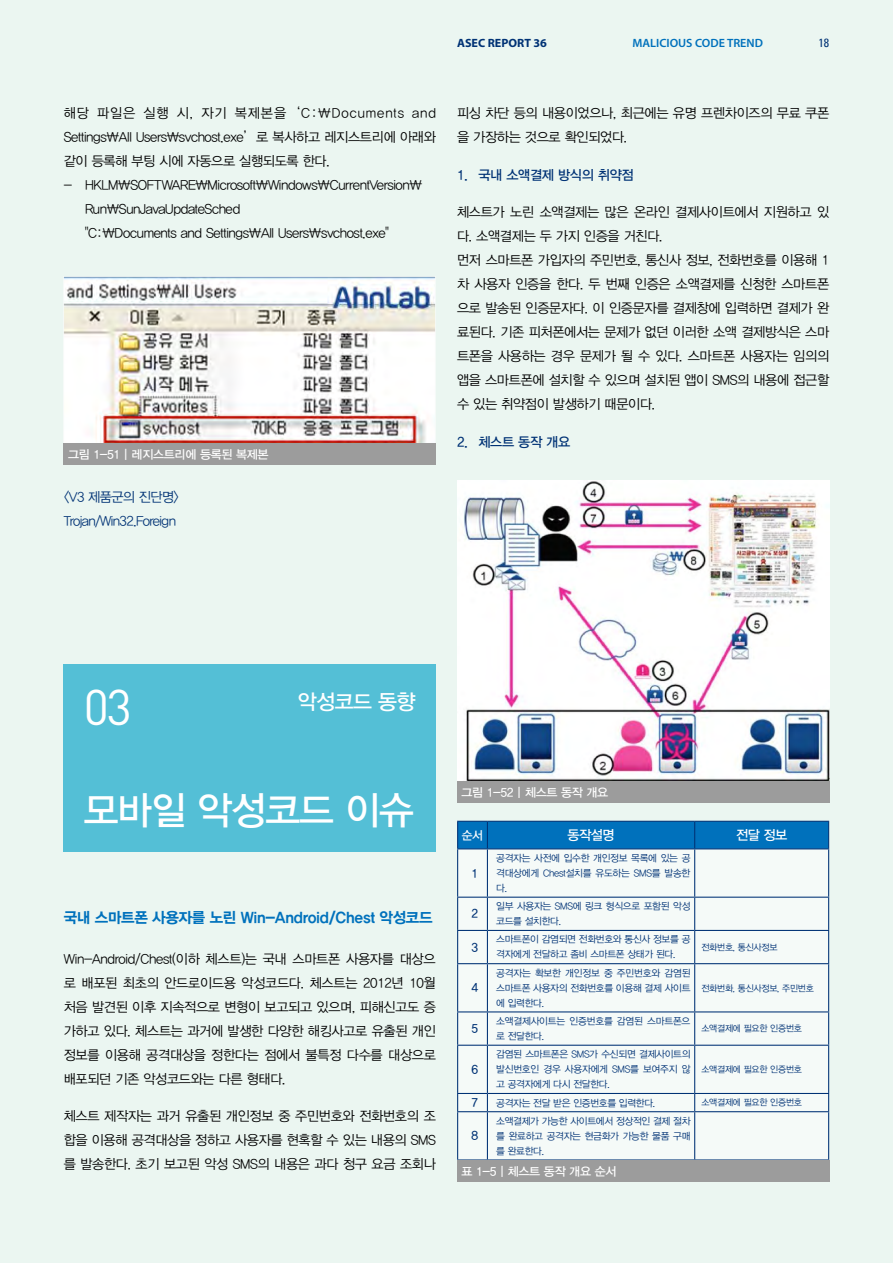
<style>
.page{position:relative;width:893px;height:1263px;background:#ebf6f1}
.page>*{position:absolute;margin:0;border:0;box-sizing:border-box;transform-origin:0 0}
.t1{font:49.5px "DIN Pro";color:#fff}
.t2{font:39px "YDIYGO330";letter-spacing:-.025em;color:#fff}
.t3{font:21px "YDIYGO330";letter-spacing:-.025em;color:#fff}
.t4{font:15px "YDIYGO350";letter-spacing:-.025em;color:#0071bc}
.t5{font:13.5px/24px "YDIYGO320";letter-spacing:-.025em;color:#000}
.t6{font:13.5px/24px "YDIYGO320";letter-spacing:-.04em;color:#003275}
.t7{font:13.5px "YDIYGO330";letter-spacing:-.025em;color:#003275}
.t8{font:13.5px "YDIYGO330";letter-spacing:-.04em;color:#fff}
.t9{font:12px "YDIYGO330";letter-spacing:-.025em;color:#fff}
.t10{font:600 12px "Myriad Pro";color:#0071bc}
.t11{font:700 12px "Myriad Pro";color:#003275}
.t12{font:12px "YDIYGO330";color:#003275}
.t13{font:condensed 12px "Univers";color:#003275}
.t14{font:9.75px/15px "YDIYGO320";letter-spacing:-.03em;color:#003275;text-align:justify}
.t15{font:9px "YDIYGO320";letter-spacing:-.025em;color:#003275}
</style>
<div class="page">
<img style="left:64px;top:276px;width:372px;height:167px">
<div style="left:64px;top:443px;width:372px;height:22px;background:#9c9c9c"></div>
<img style="left:457px;top:480px;width:372px;height:301px">
<div style="left:457px;top:781px;width:372px;height:21px;background:#9c9c9c"></div>
<div style="left:64px;top:664px;width:372px;height:188px;background:#54bfd6"></div>
<div style="left:458px;top:849px;width:370px;height:310px;background:#f5faf8"></div>
<div style="left:457px;top:821px;width:372px;height:27px;background:#0071bc"></div>
<hr style="left:457px;top:848px;width:30px;height:1px;background:#003275">
<hr style="left:457px;top:849px;width:1px;height:48px;background:#003275">
<hr style="left:487px;top:848px;width:208px;height:1px;background:#003275">
<hr style="left:487px;top:849px;width:1px;height:48px;background:#003275">
<hr style="left:695px;top:848px;width:134px;height:1px;background:#003275">
<hr style="left:694px;top:849px;width:1px;height:48px;background:#003275">
<hr style="left:828px;top:849px;width:1px;height:48px;background:#003275">
<hr style="left:457px;top:897px;width:30px;height:1px;background:#003275">
<hr style="left:457px;top:898px;width:1px;height:32px;background:#003275">
<hr style="left:487px;top:897px;width:208px;height:1px;background:#003275">
<hr style="left:487px;top:898px;width:1px;height:32px;background:#003275">
<hr style="left:695px;top:897px;width:134px;height:1px;background:#003275">
<hr style="left:694px;top:898px;width:1px;height:32px;background:#003275">
<hr style="left:828px;top:898px;width:1px;height:32px;background:#003275">
<hr style="left:457px;top:930px;width:30px;height:1px;background:#003275">
<hr style="left:457px;top:931px;width:1px;height:32px;background:#003275">
<hr style="left:487px;top:930px;width:208px;height:1px;background:#003275">
<hr style="left:487px;top:931px;width:1px;height:32px;background:#003275">
<hr style="left:695px;top:930px;width:134px;height:1px;background:#003275">
<hr style="left:694px;top:931px;width:1px;height:32px;background:#003275">
<hr style="left:828px;top:931px;width:1px;height:32px;background:#003275">
<hr style="left:457px;top:963px;width:30px;height:1px;background:#003275">
<hr style="left:457px;top:964px;width:1px;height:47px;background:#003275">
<hr style="left:487px;top:963px;width:208px;height:1px;background:#003275">
<hr style="left:487px;top:964px;width:1px;height:47px;background:#003275">
<hr style="left:695px;top:963px;width:134px;height:1px;background:#003275">
<hr style="left:694px;top:964px;width:1px;height:47px;background:#003275">
<hr style="left:828px;top:964px;width:1px;height:47px;background:#003275">
<hr style="left:457px;top:1011px;width:30px;height:1px;background:#003275">
<hr style="left:457px;top:1012px;width:1px;height:33px;background:#003275">
<hr style="left:487px;top:1011px;width:208px;height:1px;background:#003275">
<hr style="left:487px;top:1012px;width:1px;height:33px;background:#003275">
<hr style="left:695px;top:1011px;width:134px;height:1px;background:#003275">
<hr style="left:694px;top:1012px;width:1px;height:33px;background:#003275">
<hr style="left:828px;top:1012px;width:1px;height:33px;background:#003275">
<hr style="left:457px;top:1045px;width:30px;height:1px;background:#003275">
<hr style="left:457px;top:1046px;width:1px;height:47px;background:#003275">
<hr style="left:487px;top:1045px;width:208px;height:1px;background:#003275">
<hr style="left:487px;top:1046px;width:1px;height:47px;background:#003275">
<hr style="left:695px;top:1045px;width:134px;height:1px;background:#003275">
<hr style="left:694px;top:1046px;width:1px;height:47px;background:#003275">
<hr style="left:828px;top:1046px;width:1px;height:47px;background:#003275">
<hr style="left:457px;top:1093px;width:30px;height:1px;background:#003275">
<svg style="left:457px;top:1094px;width:1px;height:17px"></svg>
<hr style="left:487px;top:1093px;width:208px;height:1px;background:#003275">
<svg style="left:487px;top:1094px;width:1px;height:17px"></svg>
<hr style="left:695px;top:1093px;width:134px;height:1px;background:#003275">
<svg style="left:694px;top:1094px;width:1px;height:17px"></svg>
<svg style="left:828px;top:1094px;width:1px;height:17px"></svg>
<hr style="left:457px;top:1111px;width:30px;height:1px;background:#003275">
<hr style="left:457px;top:1112px;width:1px;height:47px;background:#003275">
<hr style="left:487px;top:1111px;width:208px;height:1px;background:#003275">
<hr style="left:487px;top:1112px;width:1px;height:47px;background:#003275">
<hr style="left:695px;top:1111px;width:134px;height:1px;background:#003275">
<hr style="left:694px;top:1112px;width:1px;height:47px;background:#003275">
<hr style="left:828px;top:1112px;width:1px;height:47px;background:#003275">
<hr style="left:457px;top:1159px;width:30px;height:1px;background:#003275">
<hr style="left:487px;top:1159px;width:208px;height:1px;background:#003275">
<hr style="left:695px;top:1159px;width:134px;height:1px;background:#003275">
<div style="left:457px;top:1160px;width:372px;height:22px;background:#9c9c9c"></div>
<p class="t11" style="left:457px;top:35px;width:91px">ASEC REPORT 36</p>
<p class="t10" style="left:632px;top:35px;width:132px">MALICIOUS CODE TREND</p>
<p class="t13" style="left:818px;top:35px;width:12px">18</p>
<p class="t5" style="left:64px;top:101px;width:374px;text-align:justify">해당 파일은 실행 시, 자기 복제본을‘C:\Documents and Settings\All Users\svchost.exe’로 복사하고 레지스트리에 아래와 같이 등록해 부팅 시에 자동으로 실행되도록 한다.</p>
<p class="t5" style="left:85px;top:173px;width:338px;text-indent:-21px">- HKLM\SOFTWARE\Microsoft\Windows\CurrentVersion\<br>Run\SunJavaUpdateSched<br>"C:\Documents and Settings\All Users\svchost.exe"</p>
<p class="t9" style="left:68px;top:447px;width:202px">그림 1-51 | 레지스트리에 등록된 복제본</p>
<p class="t6" style="left:64px;top:485px;width:117px">&lt;V3 제품군의 진단명&gt;<br>Trojan/Win32.Foreign</p>
<p class="t5" style="left:457px;top:101px;width:374px">피싱 차단 등의 내용이었으나, 최근에는 유명 프렌차이즈의 무료 쿠폰 을 가장하는 것으로 확인되었다.</p>
<p class="t7" style="left:457px;top:167px;width:178px">1. 국내 소액결제 방식의 취약점</p>
<p class="t5" style="left:457px;top:200px;width:374px">체스트가 노린 소액결제는 많은 온라인 결제사이트에서 지원하고 있 다. 소액결제는 두 가지 인증을 거친다.<br>먼저 스마트폰 가입자의 주민번호, 통신사 정보, 전화번호를 이용해 1 차 사용자 인증을 한다. 두 번째 인증은 소액결제를 신청한 스마트폰 으로 발송된 인증문자다. 이 인증문자를 결제창에 입력하면 결제가 완 료된다. 기존 피처폰에서는 문제가 없던 이러한 소액 결제방식은 스마 트폰을 사용하는 경우 문제가 될 수 있다. 스마트폰 사용자는 임의의 앱을 스마트폰에 설치할 수 있으며 설치된 앱이 SMS의 내용에 접근할 수 있는 취약점이 발생하기 때문이다.</p>
<p class="t7" style="left:457px;top:434px;width:115px">2. 체스트 동작 개요</p>
<h1 class="t1" style="left:84px;top:673px;width:50px">03</h1>
<h3 class="t3" style="left:298px;top:690px;width:119px">악성코드 동향</h3>
<h2 class="t2" style="left:84px;top:788px;width:332px">모바일 악성코드 이슈</h2>
<p class="t4" style="left:64px;top:910px;width:370px">국내 스마트폰 사용자를 노린 Win-Android/Chest 악성코드</p>
<p class="t5" style="left:64px;top:947px;width:374px;text-align:justify">Win-Android/Chest(이하 체스트)는 국내 스마트폰 사용자를 대상으 로 배포된 최초의 안드로이드용 악성코드다. 체스트는 2012년 10월 처음 발견된 이후 지속적으로 변형이 보고되고 있으며, 피해신고도 증 가하고 있다. 체스트는 과거에 발생한 다양한 해킹사고로 유출된 개인 정보를 이용해 공격대상을 정한다는 점에서 불특정 다수를 대상으로 배포되던 기존 악성코드와는 다른 형태다.</p>
<p class="t5" style="left:64px;top:1104px;width:374px;text-align:justify">체스트 제작자는 과거 유출된 개인정보 중 주민번호와 전화번호의 조 합을 이용해 공격대상을 정하고 사용자를 현혹할 수 있는 내용의 SMS 를 발송한다. 초기 보고된 악성 SMS의 내용은 과다 청구 요금 조회나</p>
<p class="t9" style="left:461px;top:785px;width:148px">그림 1-52 | 체스트 동작 개요</p>
<p class="t9" style="left:462px;top:828px;width:23px">순서</p>
<p class="t8" style="left:567px;top:828px;width:49px">동작설명</p>
<p class="t8" style="left:736px;top:828px;width:53px">전달 정보</p>
<p class="t12" style="left:471px;top:866px;width:8px">1</p>
<p class="t14" style="left:496px;top:851px;width:196px">공격자는 사전에 입수한 개인정보 목록에 있는 공 격대상에게 Chest설치를 유도하는 SMS를 발송한 다.</p>
<p class="t12" style="left:471px;top:907px;width:8px">2</p>
<p class="t14" style="left:496px;top:899px;width:196px">일부 사용자는 SMS에 링크 형식으로 포함된 악성 코드를 설치한다.</p>
<p class="t12" style="left:471px;top:940px;width:8px">3</p>
<p class="t14" style="left:496px;top:932px;width:196px">스마트폰이 감염되면 전화번호와 통신사 정보를 공 격자에게 전달하고 좀비 스마트폰 상태가 된다.</p>
<p class="t15" style="left:701px;top:942px;width:78px">전화번호, 통신사정보</p>
<p class="t12" style="left:471px;top:981px;width:8px">4</p>
<p class="t14" style="left:496px;top:965px;width:196px">공격자는 확보한 개인정보 중 주민번호와 감염된 스마트폰 사용자의 전화번호를 이용해 결제 사이트 에 입력한다.</p>
<p class="t15" style="left:701px;top:983px;width:114px">전화번화, 통신사정보, 주민번호</p>
<p class="t12" style="left:471px;top:1022px;width:8px">5</p>
<p class="t14" style="left:496px;top:1014px;width:196px">소액결제사이트는 인증번호를 감염된 스마트폰으 로 전달한다.</p>
<p class="t15" style="left:701px;top:1024px;width:102px">소액결제에 필요한 인증번호</p>
<p class="t12" style="left:471px;top:1063px;width:8px">6</p>
<p class="t14" style="left:496px;top:1047px;width:196px">감염된 스마트폰은 SMS가 수신되면 결제사이트의 발신번호인 경우 사용자에게 SMS를 보여주지 않 고 공격자에게 다시 전달한다.</p>
<p class="t15" style="left:701px;top:1064px;width:102px">소액결제에 필요한 인증번호</p>
<p class="t12" style="left:471px;top:1096px;width:8px">7</p>
<p class="t14" style="left:496px;top:1095px;width:161px">공격자는 전달 받은 인증번호를 입력한다.</p>
<p class="t15" style="left:701px;top:1098px;width:102px">소액결제에 필요한 인증번호</p>
<p class="t12" style="left:471px;top:1129px;width:8px">8</p>
<p class="t14" style="left:496px;top:1113px;width:196px">소액결제가 가능한 사이트에서 정상적인 결제 절차 를 완료하고 공격자는 현금화가 가능한 물품 구매 를 완료한다.</p>
<p class="t9" style="left:461px;top:1164px;width:157px">표 1-5 | 체스트 동작 개요 순서</p>
</div>
